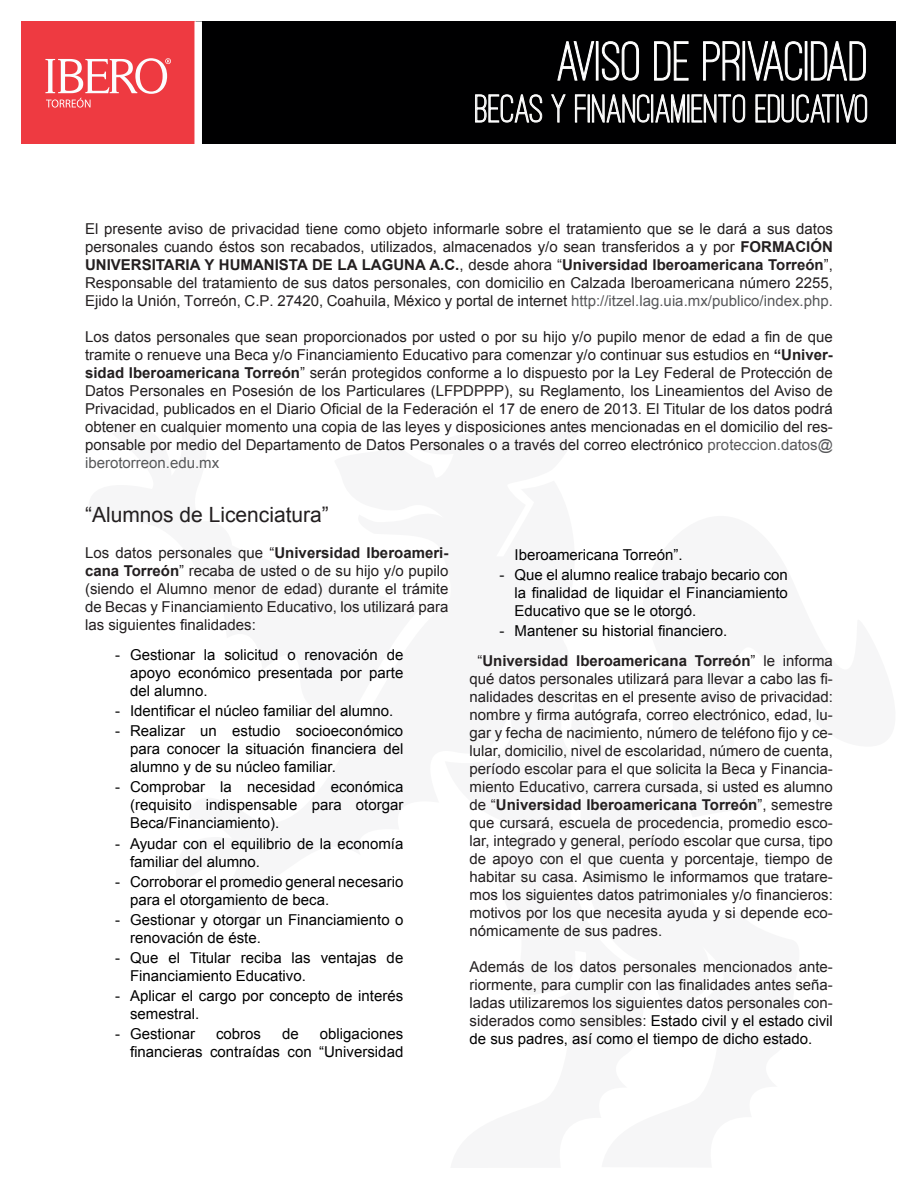
<style>
.page{position:relative;width:918px;height:1188px;background:#fff}
.page>*{position:absolute;margin:0;border:0;box-sizing:border-box;transform-origin:0 0}
.t1{font:500 57px "Ostrich Sans";color:#fff}
.t2{font:500 40.5px "Ostrich Sans";color:#fff}
.t3{font:21px "Arial";color:#231f20}
.t4{font:15px/18px "Arial";color:#231f20;text-align:justify}
.t5{font:15px/18px "Arial";color:#000001}
.t6{font:700 15px/30.2px "Arial";color:#231f20}
.s1{font-weight:700}
.s2{color:#57585a}
.s3{font-weight:400;color:#000001}
.s4{font-weight:400}
.s5{color:#000001}
</style>
<div class="page">
<div style="left:22px;top:21px;width:874px;height:123px;background:#000001"></div>
<div style="left:21px;top:21px;width:175px;height:123px;background:#ee3a41"></div>
<div style="left:194px;top:21px;width:8px;height:123px;background:#fff"></div>
<svg style="left:45px;top:58px;width:126px;height:50px"></svg>
<svg style="left:557px;top:41px;width:38px;height:40px"></svg>
<div style="left:596px;top:41px;width:2px;height:40px;border:1px solid #fff"></div>
<svg style="left:602px;top:41px;width:37px;height:40px"></svg>
<svg style="left:654px;top:41px;width:35px;height:40px"></svg>
<svg style="left:703px;top:41px;width:37px;height:40px"></svg>
<div style="left:743px;top:41px;width:2px;height:40px;border:1px solid #fff"></div>
<svg style="left:747px;top:41px;width:55px;height:40px"></svg>
<svg style="left:811px;top:41px;width:55px;height:40px"></svg>
<svg style="left:475px;top:94px;width:67px;height:29px"></svg>
<svg style="left:551px;top:94px;width:15px;height:29px"></svg>
<svg style="left:575px;top:94px;width:11px;height:29px"></svg>
<div style="left:588px;top:94px;width:2px;height:29px;border:1px solid #fff"></div>
<svg style="left:592px;top:94px;width:93px;height:29px"></svg>
<svg style="left:691px;top:94px;width:54px;height:29px"></svg>
<svg style="left:755px;top:94px;width:112px;height:29px"></svg>
<h1 class="t1" style="left:557px;top:34px;width:313px">AVISO DE PRIVACIDAD</h1>
<h2 class="t2" style="left:475px;top:89px;width:396px">BECAS Y FINANCIAMIENTO EDUCATIVO</h2>
<p class="t4" style="left:85px;top:220px;width:749px">El presente aviso de privacidad tiene como objeto informarle sobre el tratamiento que se le dará a sus datos personales cuando éstos son recabados, utilizados, almacenados y/o sean transferidos a y por <span class="s1">FORMACIÓN UNIVERSITARIA Y HUMANISTA DE LA LAGUNA A.C.</span>, desde ahora “<span class="s1">Universidad Iberoamericana Torreón</span>”, Responsable del tratamiento de sus datos personales, con domicilio en Calzada Iberoamericana número 2255, Ejido la Unión, Torreón, C.P. 27420, Coahuila, México y portal de internet <span class="s2">http://itzel.lag.uia.mx/publico/index.php.</span></p>
<p class="t4" style="left:85px;top:328px;width:749px">Los datos personales que sean proporcionados por usted o por su hijo y/o pupilo menor de edad a fin de que tramite o renueve una Beca y/o Financiamiento Educativo para comenzar y/o continuar sus estudios en <span class="s1">“Univer&shy;sidad Iberoamericana Torreón</span>” serán protegidos conforme a lo dispuesto por la Ley Federal de Protección de Datos Personales en Posesión de los Particulares (LFPDPPP), su Reglamento, los Lineamientos del Aviso de Privacidad, publicados en el Diario Oficial de la Federación el 17 de enero de 2013. El Titular de los datos podrá obtener en cualquier momento una copia de las leyes y disposiciones antes mencionadas en el domicilio del res&shy;ponsable por medio del Departamento de Datos Personales o a través del correo electrónico <span class="s2">proteccion.datos@ iberotorreon.edu.mx</span></p>
<h3 class="t3" style="left:85px;top:500px;width:245px">“Alumnos de Licenciatura”</h3>
<p class="t4" style="left:85px;top:544px;width:365px">Los datos personales que “<span class="s1">Universidad Iberoameri&shy;cana Torreón</span>” recaba de usted o de su hijo y/o pupilo (siendo el Alumno menor de edad) durante el trámite de Becas y Financiamiento Educativo, los utilizará para las siguientes finalidades:</p>
<p class="t5" style="left:130px;top:646px;width:275px;text-align:justify;text-indent:-15px">- Gestionar la solicitud o renovación de apoyo económico presentada por parte del alumno.</p>
<p class="t5" style="left:115px;top:702px;width:280px">- Identificar el núcleo familiar del alumno.</p>
<p class="t5" style="left:130px;top:722px;width:275px;text-align:justify;text-indent:-15px">- Realizar un estudio socioeconómico para conocer la situación financiera del alumno y de su núcleo familiar.</p>
<p class="t5" style="left:130px;top:778px;width:275px;text-align:justify;text-indent:-15px">- Comprobar la necesidad económica (requisito indispensable para otorgar Beca/Financiamiento).</p>
<p class="t5" style="left:130px;top:834px;width:275px;text-indent:-15px">- Ayudar con el equilibrio de la economía familiar del alumno.</p>
<p class="t5" style="left:130px;top:872px;width:275px;text-indent:-15px">- Corroborar el promedio general necesario para el otorgamiento de beca.</p>
<p class="t5" style="left:130px;top:910px;width:275px;text-indent:-15px">- Gestionar y otorgar un Financiamiento o renovación de éste.</p>
<p class="t5" style="left:130px;top:949px;width:275px;text-indent:-15px">- Que el Titular reciba las ventajas de<br>Financiamiento Educativo.</p>
<p class="t5" style="left:130px;top:987px;width:275px;text-indent:-15px">- Aplicar el cargo por concepto de interés semestral.</p>
<p class="t5" style="left:115px;top:1025px;width:82px">- Gestionar</p>
<p class="t5" style="left:216px;top:1025px;width:47px">cobros</p>
<p class="t5" style="left:282px;top:1025px;width:18px">de</p>
<p class="t5" style="left:515px;top:545px;width:170px">Iberoamericana Torreón”.</p>
<p class="t5" style="left:515px;top:565px;width:275px;text-align:justify;text-indent:-15px">- Que el alumno realice trabajo becario con la finalidad de liquidar el Financiamiento Educativo que se le otorgó.</p>
<p class="t6" style="left:477px;top:616px;width:357px;text-indent:22px"><span class="s3">- Mantener su historial financiero.<br></span><span class="s4">“</span>Universidad Iberoamericana Torreón<span class="s4">” le informa</span></p>
<p class="t4" style="left:470px;top:670px;width:365px">qué datos personales utilizará para llevar a cabo las fi&shy;nalidades descritas en el presente aviso de privacidad: nombre y firma autógrafa, correo electrónico, edad, lu&shy;gar y fecha de nacimiento, número de teléfono fijo y ce&shy;lular, domicilio, nivel de escolaridad, número de cuenta, período escolar para el que solicita la Beca y Financia&shy;miento Educativo, carrera cursada, si usted es alumno de “<span class="s1">Universidad Iberoamericana Torreón</span>”, semestre que cursará, escuela de procedencia, promedio esco&shy;lar, integrado y general, período escolar que cursa, tipo de apoyo con el que cuenta y porcentaje, tiempo de habitar su casa. Asimismo le informamos que tratare&shy;mos los siguientes datos patrimoniales y/o financieros: motivos por los que necesita ayuda y si depende eco&shy;nómicamente de sus padres.</p>
<p class="t4" style="left:470px;top:958px;width:365px">Además de los datos personales mencionados ante&shy;riormente, para cumplir con las finalidades antes seña&shy;ladas utilizaremos los siguientes datos personales con&shy;siderados como sensibles: <span class="s5">Estado civil y el estado civil de sus padres, así como el tiempo de dicho estado.</span></p>
<p class="t5" style="left:130px;top:1025px;width:275px;text-align:right">obligaciones<br>financieras contraídas con “Universidad</p>
</div>
